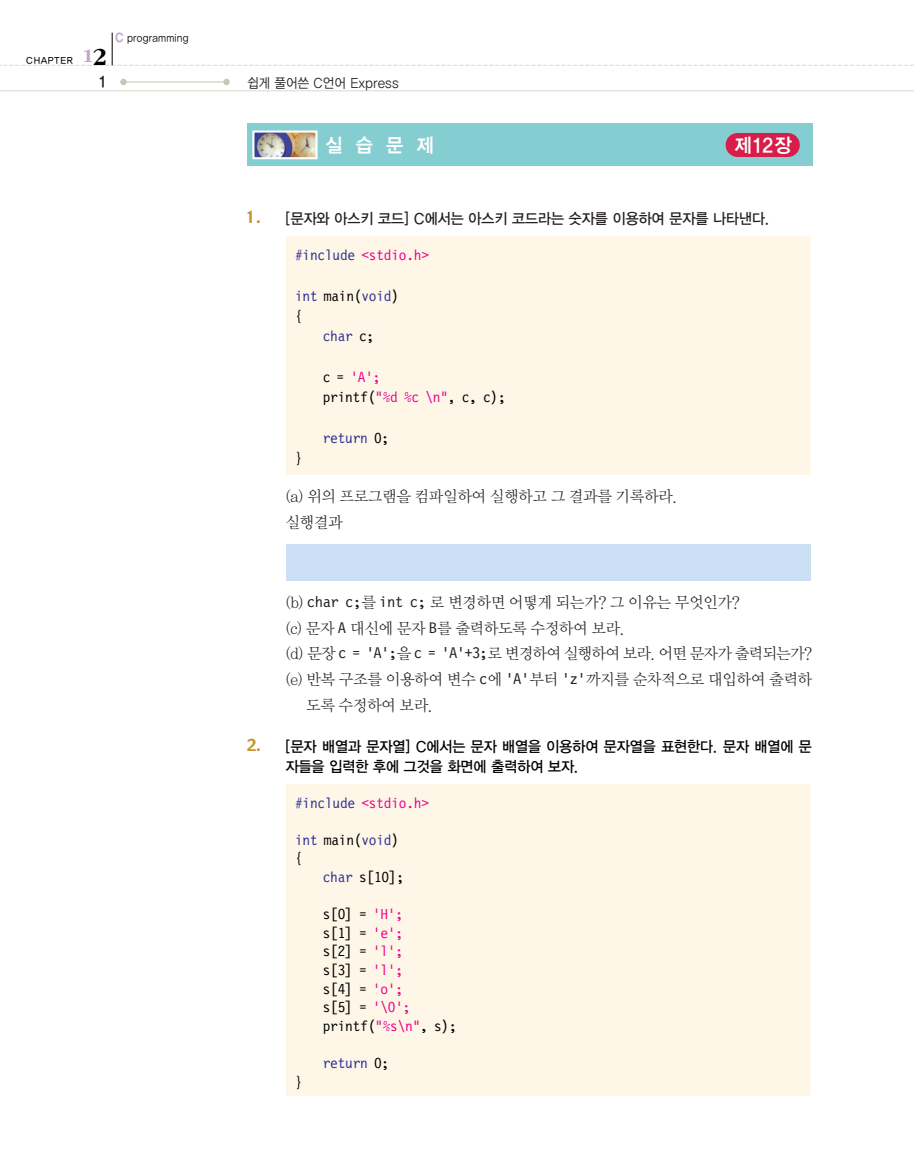
<style>
.page{position:relative;width:914px;height:1169px;background:#fff}
.page>*{position:absolute;margin:0;border:0;box-sizing:border-box;transform-origin:0 0}
.t1{font:19.5px "YGO14";letter-spacing:.64em;color:#fff;scale:.95 1}
.t2{font:15.75px/26px "Y Mj O12";letter-spacing:-.08em;color:#231f20}
.t3{font:15.75px "Y Mj O12";letter-spacing:-.105em;color:#231f20}
.t4{font:15px/18.6px "Letter Gothic 12 Pitch BT";letter-spacing:-.015em;color:#000}
.t5{font:15px/20.2px "YGO13";letter-spacing:-.09em;color:#000;scale:.95 1}
.t6{font:15px/18.6px "Letter Gothic 12 Pitch BT";letter-spacing:-.015em;color:#2e3092}
.t7{font:15px "YGO13";letter-spacing:-.09em;color:#231f20;scale:.95 1}
.t8{font:15px "Letter Gothic 12 Pitch BT";letter-spacing:-.015em;color:#ed028c}
.t9{font:15px "YGO14";color:#231f20;scale:.95 1}
.t10{font:13.5px "YGO12";letter-spacing:-.055em;color:#231f20;scale:.92 1}
.t11{font:10.5px "YGO12";letter-spacing:-.045em;color:#000;scale:.9 1}
.t12{font:9px "YGO13";letter-spacing:-.005em;color:#000}
.s1{font-family:"Garamond";font-weight:700;font-size:19.5px;color:#baa5cf}
.s2{font-family:"Garamond";font-weight:700;font-size:25.5px}
.s3{font-family:"YGO15";font-size:12px;color:#baa5cf}
.s4{font-family:"Charcoal";font-size:16.5px;color:#c5952f}
.s5{color:#2e3092}
.s6{color:#000}
.s7{color:#ed028c}
.s8{font-family:"Letter Gothic 12 Pitch BT"}
</style>
<div class="page">
<div style="left:286px;top:784px;width:524px;height:311px;background:#fef7e8"></div>
<div style="left:286px;top:544px;width:525px;height:36px;background:#cbe0f4"></div>
<div style="left:286px;top:237px;width:524px;height:238px;background:#fef7e8"></div>
<hr style="left:0;top:90px;width:914px;height:1px;background:#d8dbd0">
<div style="left:120px;top:79px;width:7px;height:6px;background:#c3c7b7;border-radius:50%"></div>
<div style="left:223px;top:79px;width:7px;height:6px;background:#c3c7b7;border-radius:50%"></div>
<hr style="left:124px;top:82px;width:102px;height:1px;background:#c3c7b7">
<svg style="left:0;top:65px;width:914px;height:1px"></svg>
<hr style="left:112px;top:33px;width:1px;height:32px;background:#000">
<div style="left:247px;top:123px;width:565px;height:43px;background:#84cdd1"></div>
<img style="left:255px;top:133px;width:59px;height:23px">
<div style="left:252px;top:130px;width:65px;height:29px;border:2px solid #fff"></div>
<div style="left:725px;top:133px;width:74px;height:24px;background:#d91d4a;border-radius:12px"></div>
<p class="t12" style="left:26px;top:56px;width:82px">CHAPTER <span class="s1">1</span><span class="s2">2</span></p>
<p class="t11" style="left:115px;top:33px;width:84px"><span class="s3">C</span> programming</p>
<p class="t9" style="left:99px;top:74px;width:9px">1</p>
<p class="t10" style="left:247px;top:77px;width:167px">쉽게 풀어쓴 C언어 Express</p>
<p class="t1" style="left:325px;top:136px;width:117px">실습문제</p>
<p class="t1" style="left:733px;top:136px;width:63px">제12장</p>
<p class="t7" style="left:247px;top:211px;width:551px"><span class="s4">1.</span> [문자와 아스키 코드] C에서는 아스키 코드라는 숫자를 이용하여 문자를 나타낸다.</p>
<p class="t8" style="left:295px;top:250px;width:136px"><span class="s5">#include</span> &lt;stdio.h&gt;</p>
<p class="t6" style="left:295px;top:287px;width:105px">int <span class="s6">main(</span>void<span class="s6">)</span></p>
<p class="t4" style="left:295px;top:308px;width:9px">{</p>
<p class="t6" style="left:323px;top:328px;width:53px">char <span class="s6">c;</span></p>
<p class="t4" style="left:323px;top:368px;width:184px;line-height:20.2px">c = <span class="s7">'A';<br></span>printf(<span class="s7">"%d %c \n"</span>, c, c);</p>
<p class="t6" style="left:323px;top:429px;width:68px">return <span class="s6">0;</span></p>
<p class="t4" style="left:295px;top:449px;width:9px">}</p>
<p class="t2" style="left:285px;top:484px;width:395px">(a) 위의 프로그램을 컴파일하여 실행하고 그 결과를 기록하라. 실행결과</p>
<p class="t2" style="left:285px;top:590px;width:457px">(b) <span class="s8">char c;</span>를 <span class="s8">int c;</span> 로 변경하면 어떻게 되는가? 그 이유는 무엇인가?</p>
<p class="t2" style="left:285px;top:615px;width:342px">(c) 문자 <span class="s8">A</span> 대신에 문자 <span class="s8">B</span>를 출력하도록 수정하여 보라.</p>
<p class="t3" style="left:285px;top:646px;width:529px">(d) 문장 <span class="s8">c = 'A';</span>을 <span class="s8">c = 'A'+3;</span>로 변경하여 실행하여 보라. 어떤 문자가 출력되는가?</p>
<p class="t2" style="left:285px;top:667px;width:529px">(e) 반복 구조를 이용하여 변수 <span class="s8">c</span>에 <span class="s8">'A'</span>부터 <span class="s8">'z'</span>까지를 순차적으로 대입하여 출력하</p>
<p class="t2" style="left:306px;top:693px;width:129px">도록 수정하여 보라.</p>
<p class="t5" style="left:285px;top:737px;width:557px;text-indent:-38px"><span class="s4">2.</span> [문자 배열과 문자열] C에서는 문자 배열을 이용하여 문자열을 표현한다. 문자 배열에 문 자들을 입력한 후에 그것을 화면에 출력하여 보자.</p>
<p class="t8" style="left:295px;top:797px;width:136px"><span class="s5">#include</span> &lt;stdio.h&gt;</p>
<p class="t6" style="left:295px;top:831px;width:105px">int <span class="s6">main(</span>void<span class="s6">) {</span></p>
<p class="t4" style="left:323px;top:868px;width:83px"><span class="s5">char</span> s[10];</p>
<p class="t4" style="left:323px;top:906px;width:135px">s[0] = <span class="s7">'H';<br></span>s[1] = <span class="s7">'e';<br></span>s[2] = <span class="s7">'l';<br></span>s[3] = <span class="s7">'l';<br></span>s[4] = <span class="s7">'o';<br></span>s[5] = <span class="s7">'\0'; </span>printf(<span class="s7">"%s\n"</span>, s);</p>
<p class="t6" style="left:323px;top:1054px;width:68px">return <span class="s6">0;</span></p>
<p class="t4" style="left:295px;top:1073px;width:9px">}</p>
</div>
